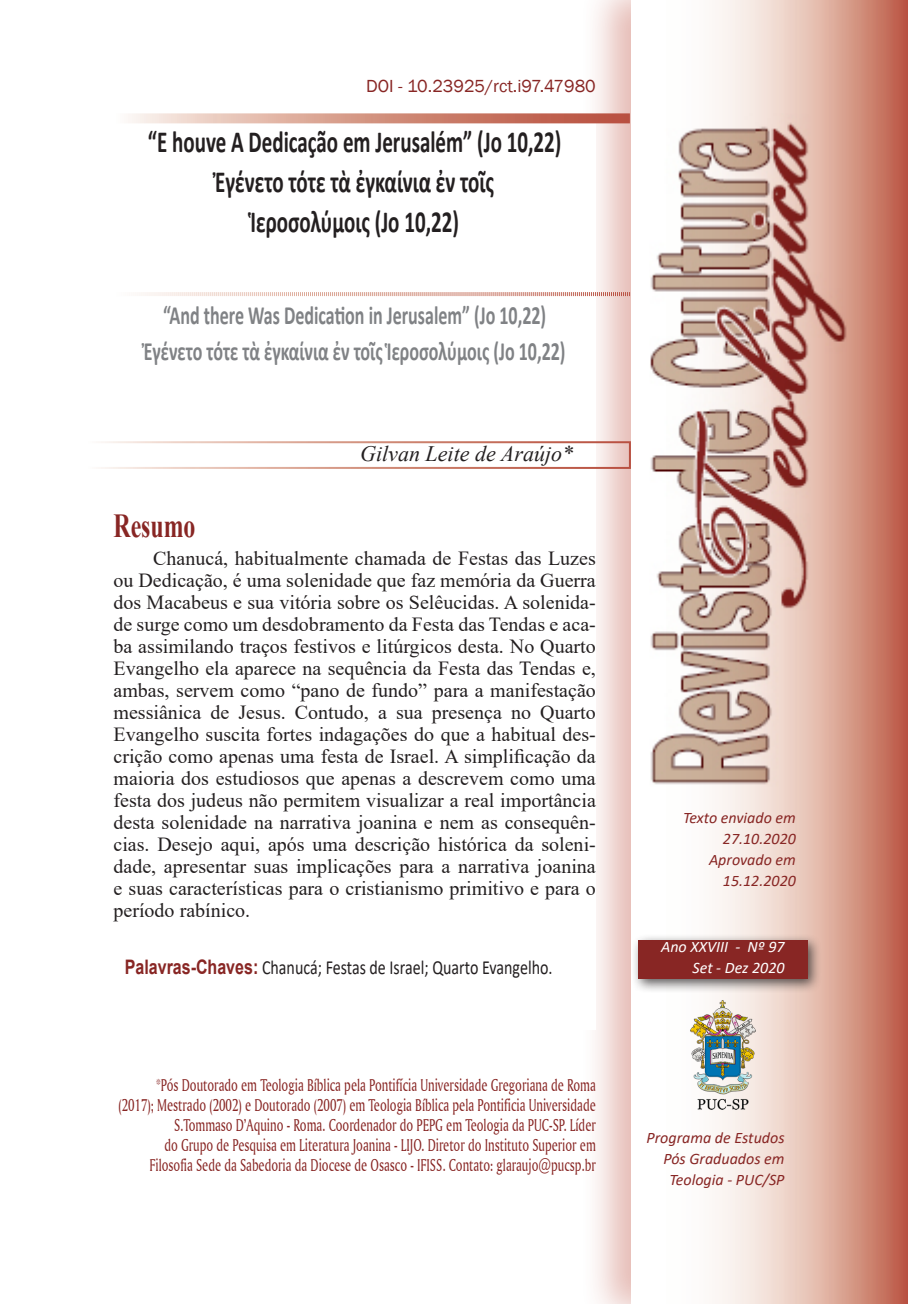
<style>
.page{position:relative;width:908px;height:1304px;background:#fff}
.page>*{position:absolute;margin:0;border:0;box-sizing:border-box;transform-origin:0 0}
.t1{font:700 33.6px "Times New Roman";color:#882624;scale:.71 1}
.t2{font:700 30.8px/40px "Calibri";color:#231f20;text-align:center;scale:.68 1}
.t3{font:700 26.4px/36px "Calibri";color:#808285;text-align:center;scale:.68 1}
.t4{font:italic 22px "Times New Roman";color:#231f20}
.t5{font:20px/22px "Times New Roman";color:#231f20;text-align:justify}
.t6{font:20px "Calibri";color:#231f20;scale:.8 1}
.t7{font:18px/20px "Amerigo BT Roman A";color:#882624;text-align:right;scale:.7 1}
.t8{font:18px "Franklin Gothic";color:#882624}
.t9{font:italic 16px/21px "Calibri";color:#882624;text-align:right}
.t10{font:italic 16px/21px "Calibri";color:#fff;text-align:right}
.s1{font-family:"Arial";font-weight:700;color:#882624}
</style>
<div class="page">
<div style="left:579px;top:0;width:328px;height:1304px;background:#bb4938;opacity:.38"></div>
<svg style="left:631px;top:0;width:276px;height:1304px"></svg>
<img style="left:649px;top:113px;width:198px;height:680px">
<div style="left:630px;top:933px;width:192px;height:61px;background:#231f20;opacity:.75"></div>
<div style="left:637px;top:940px;width:169px;height:39px;background:#882624"></div>
<img style="left:686px;top:999px;width:71px;height:113px">
<div style="left:113px;top:113px;width:482px;height:917px;background:#fff"></div>
<svg style="left:128px;top:113px;width:501px;height:10px;background:#d69a8b"></svg>
<svg style="left:141px;top:291px;width:489px;height:6px"></svg>
<div style="left:84px;top:441px;width:546px;height:28px;border:2px solid #fff"></div>
<p class="t8" style="left:366px;top:75px;width:231px">DOI - 10.23925/rct.i97.47980</p>
<h2 class="t2" style="left:148px;top:121px;width:609px">“E houve A Dedicação em Jerusalém” (Jo 10,22)<br>Ἐγένετο τότε τὰ ἐγκαίνια ἐν τοῖς<br>Ἱεροσολύμοις (Jo 10,22)</h2>
<h3 class="t3" style="left:144px;top:297px;width:621px">“And there Was Dedication in Jerusalem” (Jo 10,22)<br>Ἐγένετο τότε τὰ ἐγκαίνια ἐν τοῖς Ἱεροσολύμοις (Jo 10,22)</h3>
<p class="t4" style="left:360px;top:439px;width:214px">Gilvan Leite de Araújo*</p>
<h1 class="t1" style="left:113px;top:502px;width:117px">Resumo</h1>
<p class="t5" style="left:113px;top:547px;width:483px;text-indent:40px">Chanucá, habitualmente chamada de Festas das Luzes ou Dedicação, é uma solenidade que faz memória da Guerra dos Macabeus e sua vitória sobre os Selêucidas. A solenida&shy;de surge como um desdobramento da Festa das Tendas e aca&shy;ba assimilando traços festivos e litúrgicos desta. No Quarto Evangelho ela aparece na sequência da Festa das Tendas e, ambas, servem como “pano de fundo” para a manifestação messiânica de Jesus. Contudo, a sua presença no Quarto Evangelho suscita fortes indagações do que a habitual des&shy;crição como apenas uma festa de Israel. A simplificação da maioria dos estudiosos que apenas a descrevem como uma festa dos judeus não permitem visualizar a real importância desta solenidade na narrativa joanina e nem as consequên&shy;cias. Desejo aqui, após uma descrição histórica da soleni&shy;dade, apresentar suas implicações para a narrativa joanina e suas características para o cristianismo primitivo e para o período rabínico.</p>
<p class="t6" style="left:125px;top:953px;width:536px"><span class="s1">Palavras-Chaves:</span> Chanucá; Festas de Israel; Quarto Evangelho.</p>
<p class="t7" style="left:118px;top:1075px;width:683px">*Pós Doutorado em Teologia Bíblica pela Pontifícia Universidade Gregoriana de Roma (2017); Mestrado (2002) e Doutorado (2007) em Teologia Bíblica pela Pontificia Universidade S.Tommaso D’Aquino - Roma. Coordenador do PEPG em Teologia da PUC-SP. Líder<br>do Grupo de Pesquisa em Literatura Joanina - LIJO. Diretor do Instituto Superior em Filosofia Sede da Sabedoria da Diocese de Osasco - IFISS. Contato: glaraujo@pucsp.br</p>
<p class="t9" style="left:682px;top:806px;width:114px">Texto enviado em<br>27.10.2020<br>Aprovado em<br>15.12.2020</p>
<p class="t10" style="left:660px;top:936px;width:125px">Ano XXVIII - Nº 97<br>Set - Dez 2020</p>
<p class="t9" style="left:646px;top:1127px;width:139px">Programa de Estudos<br>Pós Graduados em<br>Teologia - PUC/SP</p>
</div>
